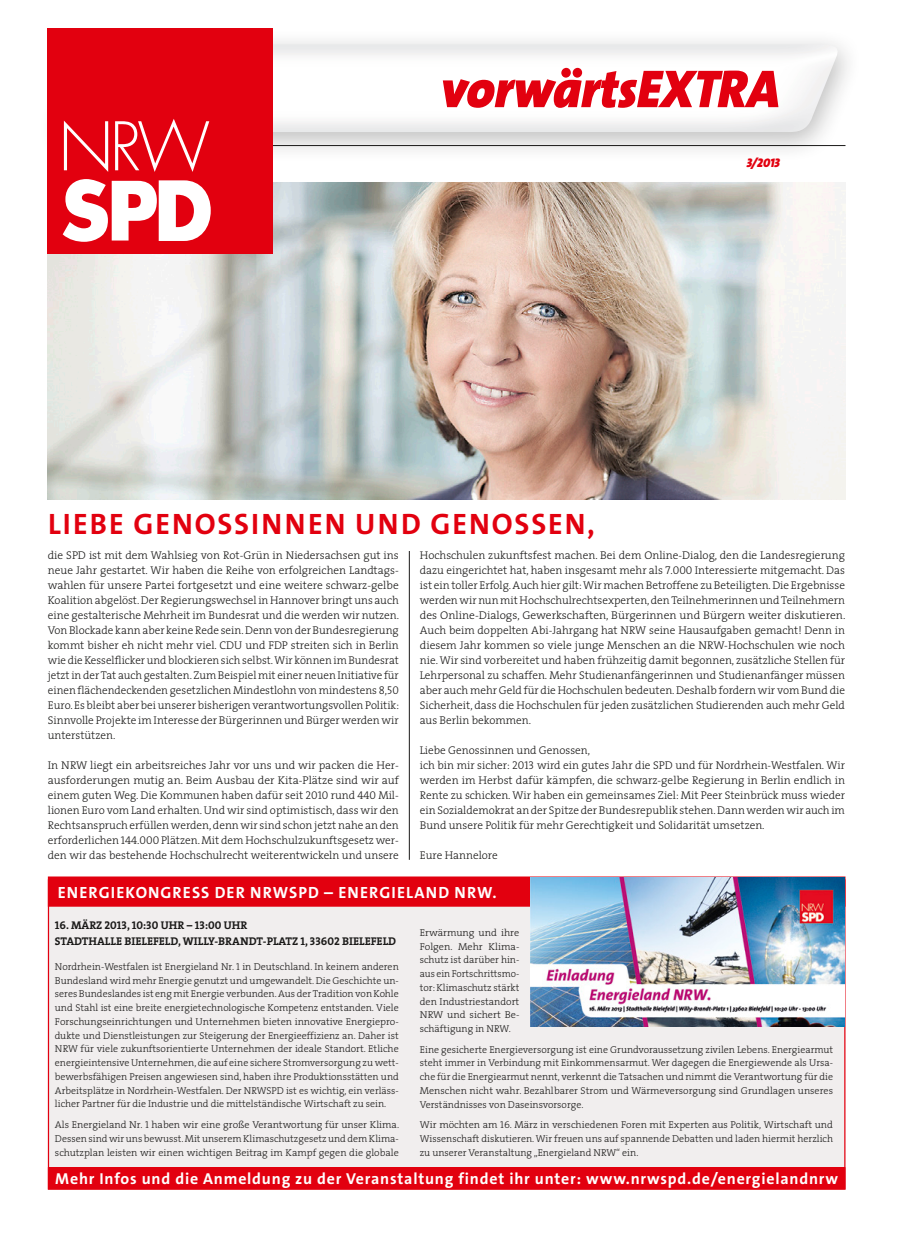
<style>
.page{position:relative;width:904px;height:1241px;background:#fff}
.page>*{position:absolute;margin:0;border:0;box-sizing:border-box;transform-origin:0 0}
.t1{font:53.75px "The Sans LP9 Black IT";letter-spacing:-.01em;color:#e2000f}
.t2{font:29.75px "The Sans LP7 Bld";letter-spacing:.065em;color:#e2000f}
.t3{font:16.25px "The Sans LP7 Bld";letter-spacing:.065em;color:#fff}
.t4{font:15.88px "The Sans LP7 Bld";letter-spacing:.05em;color:#fff}
.t5{font:12.5px "The Sans LP9 Black IT";color:#e2000f}
.t6{font:300 11.25px/15px "The Serif";color:#1a1918;text-align:justify}
.t7{font:700 11.25px "The Serif";color:#1a1918}
.t8{font:11.25px "The Serif Bold Caps";color:#1a1918}
.t9{font:300 10px/13.8px "The Serif";color:#1a1918;text-align:justify}
.s1{font-family:"The Serif Light Caps";font-weight:400}
.s2{font-family:"The Serif";font-weight:700}
.s3{font-family:"The Serif Bold Caps";font-weight:400}
</style>
<div class="page">
<img style="left:48px;top:182px;width:797px;height:317px">
<div style="left:37px;top:28px;width:826px;height:135px;background:#1a1918;opacity:.29"></div>
<img style="left:273px;top:44px;width:565px;height:88px">
<hr style="left:48px;top:145px;width:797px;height:1px;background:#1a1918">
<hr style="left:409px;top:551px;width:1px;height:308px;background:#1a1918">
<div style="left:48px;top:28px;width:225px;height:226px;background:#e2000f"></div>
<svg style="left:63px;top:179px;width:148px;height:63px"></svg>
<svg style="left:64px;top:121px;width:44px;height:51px"></svg>
<svg style="left:115px;top:119px;width:94px;height:53px"></svg>
<div style="left:48px;top:879px;width:797px;height:310px;background:#f1eeee;border:1px solid #e2000f"></div>
<div style="left:48px;top:877px;width:796px;height:28px;background:#e2000f"></div>
<div style="left:48px;top:876px;width:797px;height:30px;border:1px solid #e2000f"></div>
<div style="left:48px;top:1167px;width:796px;height:21px;background:#e2000f"></div>
<div style="left:48px;top:1166px;width:797px;height:23px;border:1px solid #e2000f"></div>
<img style="left:530px;top:877px;width:314px;height:149px">
<h1 class="t1" style="left:440px;top:53px;width:341px">vorwärtsEXTRA</h1>
<p class="t5" style="left:746px;top:154px;width:35px">3/2013</p>
<h2 class="t2" style="left:48px;top:505px;width:548px">Liebe Genossinnen und Genossen,</h2>
<p class="t6" style="left:48px;top:547px;width:353px">die SPD ist mit dem Wahlsieg von Rot-Grün in Niedersachsen gut ins neue Jahr gestartet. Wir haben die Reihe von erfolgreichen Landtags&shy;wahlen für unsere Partei fortgesetzt und eine weitere schwarz-gelbe Koalition abgelöst. Der Regierungswechsel in Hannover bringt uns auch eine gestalterische Mehrheit im Bundesrat und die werden wir nutzen.<br>Von Blockade kann aber keine Rede sein. Denn von der Bundesregierung kommt bisher eh nicht mehr viel. CDU und FDP streiten sich in Berlin wie die Kesselflicker und blockieren sich selbst. Wir können im Bundesrat jetzt in der Tat auch gestalten. Zum Beispiel mit einer neuen Initiative für einen flächendeckenden gesetzlichen Mindestlohn von mindestens <span class="s1">8</span>,<span class="s1">50<br></span>Euro. Es bleibt aber bei unserer bisherigen verantwortungsvollen Politik:<br>Sinnvolle Projekte im Interesse der Bürgerinnen und Bürger werden wir unterstützen.</p>
<p class="t6" style="left:48px;top:757px;width:352px">In NRW liegt ein arbeitsreiches Jahr vor uns und wir packen die Her&shy;ausforderungen mutig an. Beim Ausbau der Kita-Plätze sind wir auf einem guten Weg. Die Kommunen haben dafür seit <span class="s1">2010</span> rund <span class="s1">440</span> Mil&shy;lionen Euro vom Land erhalten. Und wir sind optimistisch, dass wir den Rechtsanspruch erfüllen werden, denn wir sind schon jetzt nahe an den erforderlichen <span class="s1">144</span>.<span class="s1">000</span> Plätzen. Mit dem Hochschulzukunftsgesetz wer&shy;den wir das bestehende Hochschulrecht weiterentwickeln und unsere</p>
<p class="t6" style="left:420px;top:547px;width:427px">Hochschulen zukunftsfest machen. Bei dem Online-Dialog, den die Landesregierung dazu eingerichtet hat, haben insgesamt mehr als <span class="s1">7</span>.<span class="s1">000</span> Interessierte mitgemacht. Das ist ein toller Erfolg. Auch hier gilt: Wir machen Betroffene zu Beteiligten. Die Ergebnisse werden wir nun mit Hochschulrechtsexperten, den Teilnehmerinnen und Teilnehmern des Online-Dialogs, Gewerkschaften, Bürgerinnen und Bürgern weiter diskutieren.<br>Auch beim doppelten Abi-Jahrgang hat NRW seine Hausaufgaben gemacht! Denn in diesem Jahr kommen so viele junge Menschen an die NRW-Hochschulen wie noch nie. Wir sind vorbereitet und haben frühzeitig damit begonnen, zusätzliche Stellen für Lehrpersonal zu schaffen. Mehr Studienanfängerinnen und Studienanfänger müssen aber auch mehr Geld für die Hochschulen bedeuten. Deshalb fordern wir vom Bund die Sicherheit, dass die Hochschulen für jeden zusätzlichen Studierenden auch mehr Geld aus Berlin bekommen.</p>
<p class="t6" style="left:420px;top:742px;width:427px;text-align:left">Liebe Genossinnen und Genossen,<br>ich bin mir sicher: <span class="s1">2013</span> wird ein gutes Jahr die SPD und für Nordrhein-Westfalen. Wir werden im Herbst dafür kämpfen, die schwarz-gelbe Regierung in Berlin endlich in Rente zu schicken. Wir haben ein gemeinsames Ziel: Mit Peer Steinbrück muss wieder ein Sozialdemokrat an der Spitze der Bundesrepublik stehen. Dann werden wir auch im Bund unsere Politik für mehr Gerechtigkeit und Solidarität umsetzen.</p>
<p class="t6" style="left:420px;top:847px;width:79px">Eure Hannelore</p>
<h3 class="t3" style="left:58px;top:881px;width:440px">Energiekongress der NRWSPD – Energieland NRW.</h3>
<p class="t8" style="left:55px;top:916px;width:194px">16<span class="s2">. MÄRZ</span> 2013, 10:30 <span class="s2">UHR –</span> 13:00 <span class="s2">UHR</span></p>
<p class="t7" style="left:55px;top:931px;width:343px">STADTHALLE BIELEFELD, WILLY-BRANDT-PLATZ <span class="s3">1</span>, <span class="s3">33602</span> BIELEFELD</p>
<p class="t9" style="left:55px;top:959px;width:345px">Nordrhein-Westfalen ist Energieland Nr. <span class="s1">1</span> in Deutschland. In keinem anderen Bundesland wird mehr Energie genutzt und umgewandelt. Die Geschichte un&shy;seres Bundeslandes ist eng mit Energie verbunden. Aus der Tradition von Kohle und Stahl ist eine breite energietechnologische Kompetenz entstanden. Viele Forschungseinrichtungen und Unternehmen bieten innovative Energiepro&shy;dukte und Dienstleistungen zur Steigerung der Energieeffizienz an. Daher ist NRW für viele zukunftsorientierte Unternehmen der ideale Standort. Etliche energieintensive Unternehmen, die auf eine sichere Stromversorgung zu wett&shy;bewerbsfähigen Preisen angewiesen sind, haben ihre Produktionsstätten und Arbeitsplätze in Nordrhein-Westfalen. Der NRWSPD ist es wichtig, ein verläss&shy;licher Partner für die Industrie und die mittelständische Wirtschaft zu sein.</p>
<p class="t9" style="left:55px;top:1117px;width:346px;text-align:left">Als Energieland Nr. <span class="s1">1</span> haben wir eine große Verantwortung für unser Klima.<br>Dessen sind wir uns bewusst. Mit unserem Klimaschutzgesetz und dem Klima&shy;schutzplan leisten wir einen wichtigen Beitrag im Kampf gegen die globale</p>
<p class="t9" style="left:420px;top:925px;width:101px">Erwärmung und ihre Folgen. Mehr Klima&shy;schutz ist darüber hin&shy;aus ein Fortschrittsmo&shy;tor: Klimaschutz stärkt den Industriestandort NRW und sichert Be&shy;schäftigung in NRW.</p>
<p class="t9" style="left:420px;top:1041px;width:415px">Eine gesicherte Energieversorgung ist eine Grundvoraussetzung zivilen Lebens. Energiearmut steht immer in Verbindung mit Einkommensarmut. Wer dagegen die Energiewende als Ursa&shy;che für die Energiearmut nennt, verkennt die Tatsachen und nimmt die Verantwortung für die Menschen nicht wahr. Bezahlbarer Strom und Wärmeversorgung sind Grundlagen unseres Verständnisses von Daseinsvorsorge.</p>
<p class="t9" style="left:420px;top:1117px;width:415px">Wir möchten am <span class="s1">16</span>. März in verschiedenen Foren mit Experten aus Politik, Wirtschaft und Wissenschaft diskutieren. Wir freuen uns auf spannende Debatten und laden hiermit herzlich zu unserer Veranstaltung „Energieland NRW“ ein.</p>
<h3 class="t4" style="left:55px;top:1168px;width:784px">Mehr Infos und die Anmeldung zu der Veranstaltung findet ihr unter: www.nrwspd.de/energielandnrw</h3>
</div>
